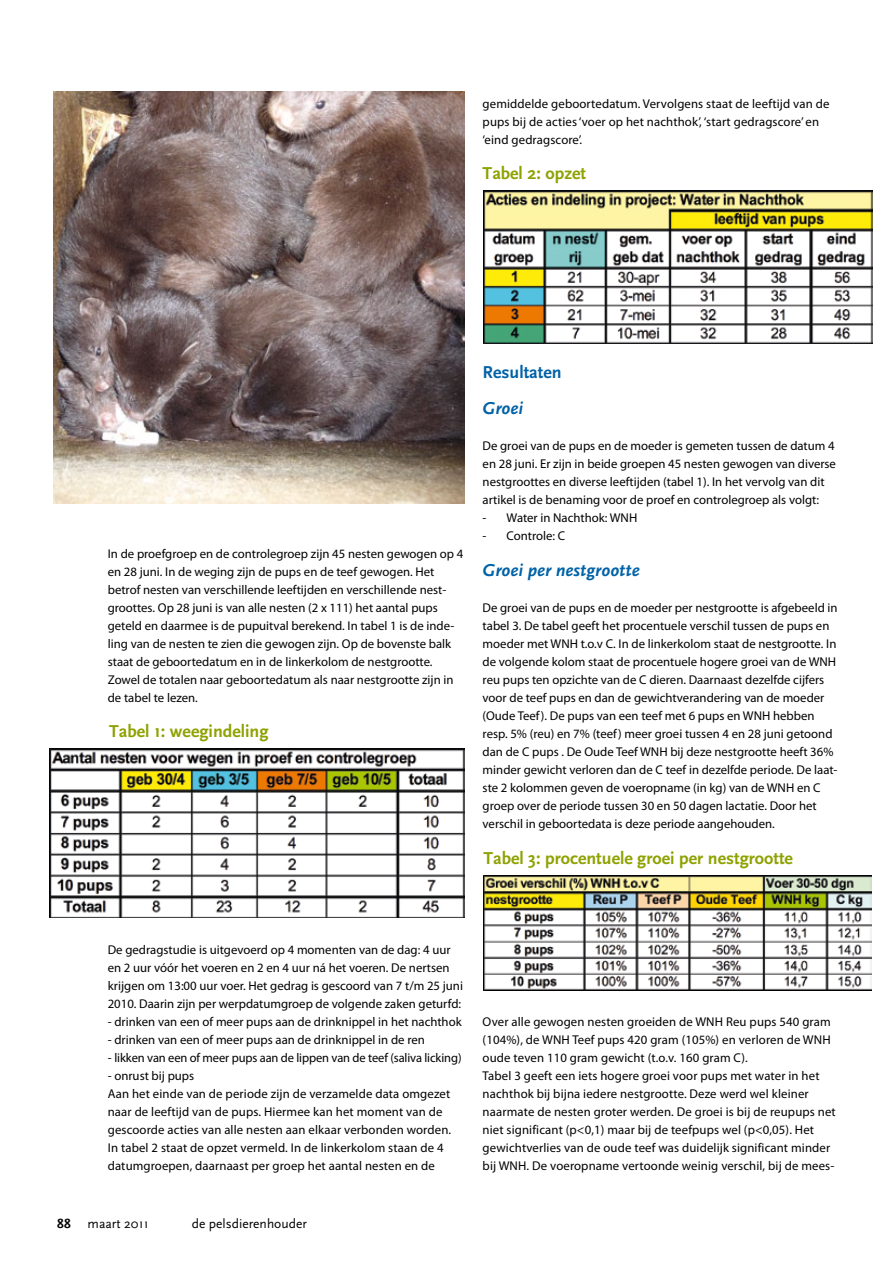
<style>
.page{position:relative;width:893px;height:1263px;background:#fff}
.page>*{position:absolute;margin:0;border:0;box-sizing:border-box;transform-origin:0 0}
.t1{font:700 18px "Scala Sans";color:#8ea202}
.t2{font:italic 700 18px "Scala Sans";color:#0062a7}
.t3{font:700 18px "Scala Sans";color:#0062a7}
.t4{font:13.5px "Scala Sans";color:#000}
.t5{font:700 13.5px "Scala Sans";color:#000}
.t6{font:12.75px/18px "Myriad Pro";color:#000}
</style>
<div class="page">
<img style="left:54px;top:91px;width:410px;height:413px">
<img style="left:483px;top:875px;width:389px;height:116px">
<img style="left:483px;top:191px;width:390px;height:152px">
<img style="left:50px;top:749px;width:414px;height:168px">
<p class="t6" style="left:483px;top:95px;width:348px">gemiddelde geboortedatum. Vervolgens staat de leeftijd van de pups bij de acties ‘voer op het nachthok’, ‘start gedragscore’ en ‘eind gedragscore’.</p>
<h1 class="t1" style="left:483px;top:164px;width:105px">Tabel 2: opzet</h1>
<p class="t6" style="left:108px;top:545px;width:357px">In de proefgroep en de controlegroep zijn 45 nesten gewogen op 4 en 28 juni. In de weging zijn de pups en de teef gewogen. Het betrof nesten van verschillende leeftijden en verschillende nest&shy;groottes. Op 28 juni is van alle nesten (2 x 111) het aantal pups geteld en daarmee is de pupuitval berekend. In tabel 1 is de inde&shy;ling van de nesten te zien die gewogen zijn. Op de bovenste balk staat de geboortedatum en in de linkerkolom de nestgrootte.<br>Zowel de totalen naar geboortedatum als naar nestgrootte zijn in de tabel te lezen.</p>
<h1 class="t1" style="left:109px;top:722px;width:161px">Tabel 1: weegindeling</h1>
<h1 class="t3" style="left:483px;top:362px;width:81px">Resultaten</h1>
<h1 class="t2" style="left:483px;top:398px;width:42px">Groei</h1>
<p class="t6" style="left:483px;top:437px;width:355px">De groei van de pups en de moeder is gemeten tussen de datum 4 en 28 juni. Er zijn in beide groepen 45 nesten gewogen van diverse nestgroottes en diverse leeftijden (tabel 1). In het vervolg van dit artikel is de benaming voor de proef en controlegroep als volgt:</p>
<p class="t6" style="left:483px;top:509px;width:156px">- Water in Nachthok: WNH</p>
<p class="t6" style="left:483px;top:527px;width:84px">- Controle: C</p>
<h1 class="t2" style="left:483px;top:560px;width:159px">Groei per nestgrootte</h1>
<p class="t6" style="left:483px;top:599px;width:356px">De groei van de pups en de moeder per nestgrootte is afgebeeld in tabel 3. De tabel geeft het procentuele verschil tussen de pups en moeder met WNH t.o.v C. In de linkerkolom staat de nestgrootte. In de volgende kolom staat de procentuele hogere groei van de WNH reu pups ten opzichte van de C dieren. Daarnaast dezelfde cijfers voor de teef pups en dan de gewichtverandering van de moeder (Oude Teef). De pups van een teef met 6 pups en WNH hebben resp. 5% (reu) en 7% (teef) meer groei tussen 4 en 28 juni getoond dan de C pups . De Oude Teef WNH bij deze nestgrootte heeft 36% minder gewicht verloren dan de C teef in dezelfde periode. De laat&shy;ste 2 kolommen geven de voeropname (in kg) van de WNH en C groep over de periode tussen 30 en 50 dagen lactatie. Door het verschil in geboortedata is deze periode aangehouden.</p>
<h1 class="t1" style="left:483px;top:848px;width:311px">Tabel 3: procentuele groei per nestgrootte</h1>
<p class="t6" style="left:108px;top:941px;width:357px">De gedragstudie is uitgevoerd op 4 momenten van de dag: 4 uur en 2 uur vóór het voeren en 2 en 4 uur ná het voeren. De nertsen krijgen om 13:00 uur voer. Het gedrag is gescoord van 7 t/m 25 juni 2010. Daarin zijn per werpdatumgroep de volgende zaken geturfd:</p>
<p class="t6" style="left:108px;top:1013px;width:355px">- drinken van een of meer pups aan de drinknippel in het nachthok</p>
<p class="t6" style="left:108px;top:1031px;width:319px">- drinken van een of meer pups aan de drinknippel in de ren</p>
<p class="t6" style="left:108px;top:1049px;width:355px">- likken van een of meer pups aan de lippen van de teef (saliva licking)</p>
<p class="t6" style="left:108px;top:1067px;width:345px">- onrust bij pups<br>Aan het einde van de periode zijn de verzamelde data omgezet naar de leeftijd van de pups. Hiermee kan het moment van de gescoorde acties van alle nesten aan elkaar verbonden worden.<br>In tabel 2 staat de opzet vermeld. In de linkerkolom staan de 4 datumgroepen, daarnaast per groep het aantal nesten en de</p>
<p class="t5" style="left:57px;top:1216px;width:15px">88</p>
<p class="t4" style="left:88px;top:1216px;width:63px">maart 2011</p>
<p class="t4" style="left:192px;top:1216px;width:116px">de pelsdierenhouder</p>
<p class="t6" style="left:483px;top:1013px;width:355px">Over alle gewogen nesten groeiden de WNH Reu pups 540 gram (104%), de WNH Teef pups 420 gram (105%) en verloren de WNH oude teven 110 gram gewicht (t.o.v. 160 gram C).<br>Tabel 3 geeft een iets hogere groei voor pups met water in het nachthok bij bijna iedere nestgrootte. Deze werd wel kleiner naarmate de nesten groter werden. De groei is bij de reupups net niet significant (p&lt;0,1) maar bij de teefpups wel (p&lt;0,05). Het gewichtverlies van de oude teef was duidelijk significant minder bij WNH. De voeropname vertoonde weinig verschil, bij de mees-</p>
</div>
